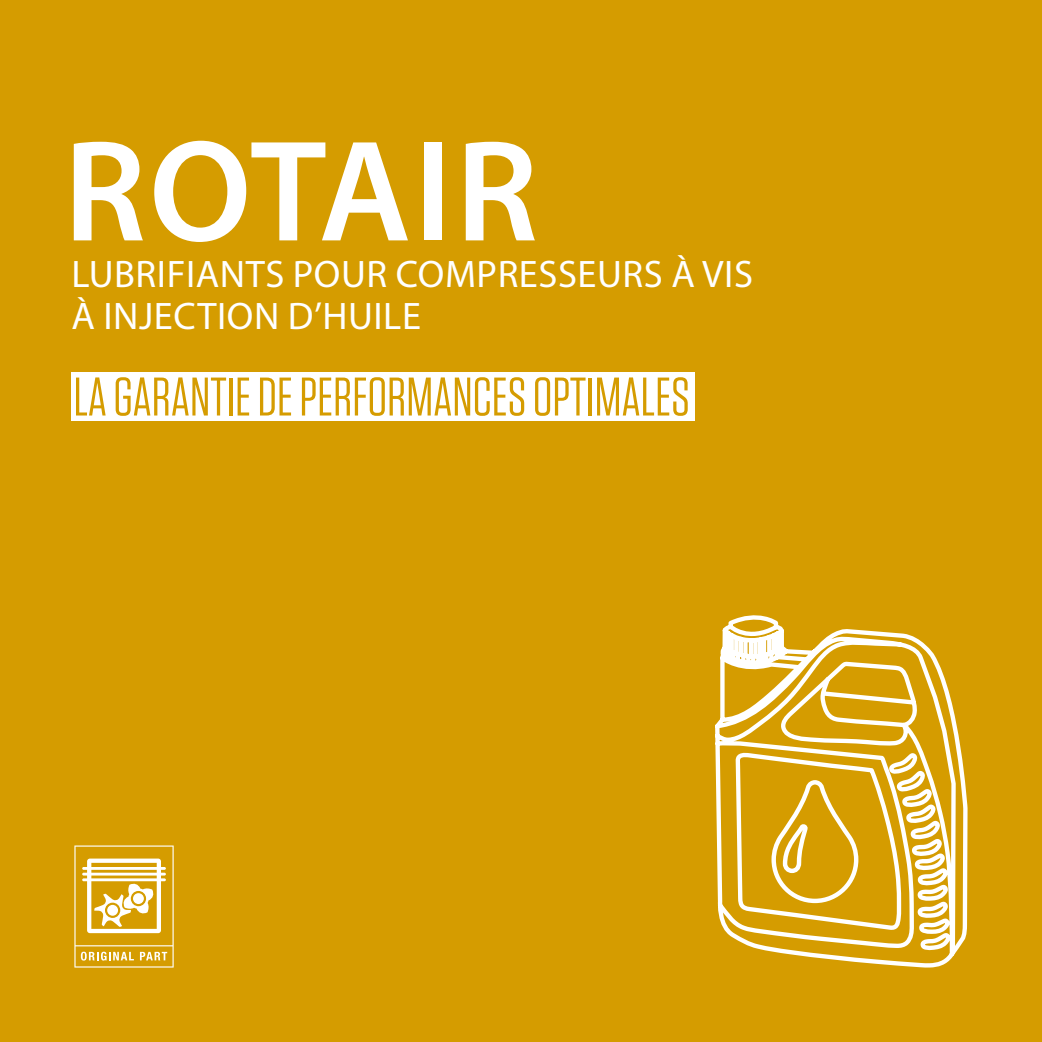
<style>
.page{position:relative;width:1042px;height:1042px;background:#d59c00}
.page>*{position:absolute;margin:0;border:0;box-sizing:border-box;transform-origin:0 0}
.t1{font:600 145.25px "Myriad Pro";letter-spacing:.02em;color:#fff}
.t2{font:54.25px "Tungsten";color:#d59c00}
.t3{font:38.5px/42px "Myriad Pro";letter-spacing:.015em;color:#fff}
</style>
<div class="page">
<svg style="left:715px;top:615px;width:253px;height:353px"></svg>
<div style="left:71px;top:372px;width:623px;height:49px;background:#fff"></div>
<svg style="left:74px;top:845px;width:100px;height:122px"></svg>
<h1 class="t1" style="left:63px;top:99px;width:476px">ROTAIR</h1>
<p class="t3" style="left:71px;top:252px;width:683px">LUBRIFIANTS POUR COMPRESSEURS À VIS<br>À INJECTION D’HUILE</p>
<h2 class="t2" style="left:73px;top:369px;width:618px">LA GARANTIE DE PERFORMANCES OPTIMALES</h2>
</div>
